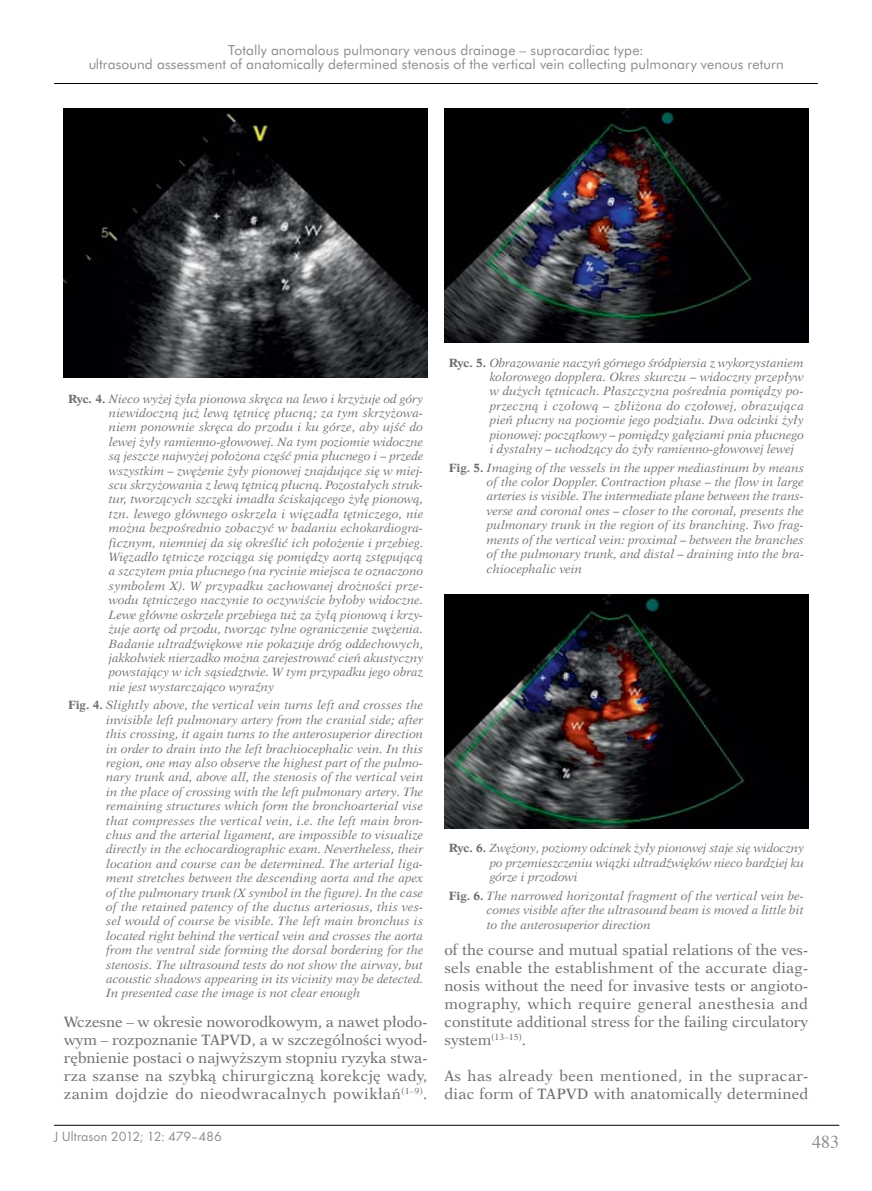
<style>
.page{position:relative;width:872px;height:1191px;background:#fff}
.page>*{position:absolute;margin:0;border:0;box-sizing:border-box;transform-origin:0 0}
.t1{font:18px "Times";color:#6d6e71}
.t2{font:15px/18px "Dutch 823 EU";letter-spacing:.01em;color:#6d6e71;text-align:justify}
.t3{font:13.8px/14.4px "Futura PL";letter-spacing:.01em;color:#6d6e71;text-align:center}
.t4{font:13.8px "Pfutura";letter-spacing:-.005em;color:#6d6e71}
.t5{font:italic 12px/14.4px "Dutch 823 EU";color:#6d6e71;text-align:justify}
.s1{font-family:"Dutch 823 EU Bold";font-style:normal}
</style>
<div class="page">
<hr style="left:54px;top:1125px;width:785px;height:1px;background:#000">
<hr style="left:54px;top:83px;width:764px;height:1px;background:#000">
<img style="left:64px;top:108px;width:363px;height:270px">
<img style="left:444px;top:108px;width:364px;height:234px">
<img style="left:444px;top:594px;width:364px;height:234px">
<p class="t3" style="left:88px;top:43px;width:697px">Totally anomalous pulmonary venous drainage – supracardiac type:<br>ultrasound assessment of anatomically determined stenosis of the vertical vein collecting pulmonary venous return</p>
<p class="t5" style="left:109px;top:391px;width:316px;text-indent:-41px"><span class="s1">Ryc. 4.</span> Nieco wyżej żyła pionowa skręca na lewo i krzyżuje od góry niewidoczną już lewą tętnicę płucną; za tym skrzyżowa‑ niem ponownie skręca do przodu i ku górze, aby ujść do lewej żyły ramienno‑głowowej. Na tym poziomie widoczne są jeszcze najwyżej położona część pnia płucnego i – przede wszystkim – zwężenie żyły pionowej znajdujące się w miej‑ scu skrzyżowania z lewą tętnicą płucną. Pozostałych struk‑ tur, tworzących szczęki imadła ściskającego żyłę pionową, tzn. lewego głównego oskrzela i więzadła tętniczego, nie można bezpośrednio zobaczyć w badaniu echokardiogra‑ ficznym, niemniej da się określić ich położenie i przebieg.<br>Więzadło tętnicze rozciąga się pomiędzy aortą zstępującą a szczytem pnia płucnego (na rycinie miejsca te oznaczono symbolem X). W przypadku zachowanej drożności prze‑ wodu tętniczego naczynie to oczywiście byłoby widoczne.<br>Lewe główne oskrzele przebiega tuż za żyłą pionową i krzy‑ żuje aortę od przodu, tworząc tylne ograniczenie zwężenia.<br>Badanie ultradźwiękowe nie pokazuje dróg oddechowych, jakkolwiek nierzadko można zarejestrować cień akustyczny powstający w ich sąsiedztwie. W tym przypadku jego obraz nie jest wystarczająco wyraźny</p>
<p class="t5" style="left:106px;top:698px;width:319px;text-indent:-38px"><span class="s1">Fig. 4.</span> Slightly above, the vertical vein turns left and crosses the invisible left pulmonary artery from the cranial side; after this crossing, it again turns to the anterosuperior direction in order to drain into the left brachiocephalic vein. In this region, one may also observe the highest part of the pulmo‑ nary trunk and, above all, the stenosis of the vertical vein in the place of crossing with the left pulmonary artery. The remaining structures which form the bronchoarterial vise that compresses the vertical vein, i.e. the left main bron‑ chus and the arterial ligament, are impossible to visualize directly in the echocardiographic exam. Nevertheless, their location and course can be determined. The arterial liga‑ ment stretches between the descending aorta and the apex of the pulmonary trunk (X symbol in the figure). In the case of the retained patency of the ductus arteriosus, this ves‑ sel would of course be visible. The left main bronchus is located right behind the vertical vein and crosses the aorta from the ventral side forming the dorsal bordering for the stenosis. The ultrasound tests do not show the airway, but acoustic shadows appearing in its vicinity may be detected.<br>In presented case the image is not clear enough</p>
<p class="t2" style="left:64px;top:1012px;width:365px">Wczesne – w okresie noworodkowym, a nawet płodo‑ wym – rozpoznanie TAPVD, a w szczególności wyod‑ rębnienie postaci o najwyższym stopniu ryzyka stwa‑ rza szanse na szybką chirurgiczną korekcję wady, zanim dojdzie do nieodwracalnych powikłań<sup>(1–9)</sup>.</p>
<p class="t4" style="left:54px;top:1128px;width:169px">J Ultrason 2012; 12: 479–486</p>
<p class="t5" style="left:489px;top:355px;width:316px;text-indent:-41px"><span class="s1">Ryc. 5.</span> Obrazowanie naczyń górnego śródpiersia z wykorzystaniem kolorowego dopplera. Okres skurczu – widoczny przepływ w dużych tętnicach. Płaszczyzna pośrednia pomiędzy po‑ przeczną i czołową – zbliżona do czołowej, obrazująca pień płucny na poziomie jego podziału. Dwa odcinki żyły pionowej: początkowy – pomiędzy gałęziami pnia płucnego i dystalny – uchodzący do żyły ramienno‑głowowej lewej</p>
<p class="t5" style="left:487px;top:460px;width:318px;text-indent:-38px"><span class="s1">Fig. 5.</span> Imaging of the vessels in the upper mediastinum by means of the color Doppler. Contraction phase – the flow in large arteries is visible. The intermediate plane between the trans‑ verse and coronal ones – closer to the coronal, presents the pulmonary trunk in the region of its branching. Two frag‑ ments of the vertical vein: proximal – between the branches of the pulmonary trunk, and distal – draining into the bra‑ chiocephalic vein</p>
<p class="t5" style="left:489px;top:841px;width:316px;text-indent:-41px"><span class="s1">Ryc. 6.</span> Zwężony, poziomy odcinek żyły pionowej staje się widoczny po przemieszczeniu wiązki ultradźwięków nieco bardziej ku górze i przodowi</p>
<p class="t5" style="left:487px;top:888px;width:318px;text-indent:-38px"><span class="s1">Fig. 6.</span> The narrowed horizontal fragment of the vertical vein be‑ comes visible after the ultrasound beam is moved a little bit to the anterosuperior direction</p>
<p class="t2" style="left:444px;top:940px;width:365px">of the course and mutual spatial relations of the ves‑ sels enable the establishment of the accurate diag‑ nosis without the need for invasive tests or angioto‑ mography, which require general anesthesia and constitute additional stress for the failing circulatory system<sup>(13–15)</sup>.</p>
<p class="t2" style="left:444px;top:1066px;width:365px">As has already been mentioned, in the supracar‑ diac form of TAPVD with anatomically determined</p>
<h1 class="t1" style="left:812px;top:1125px;width:28px">483</h1>
</div>
